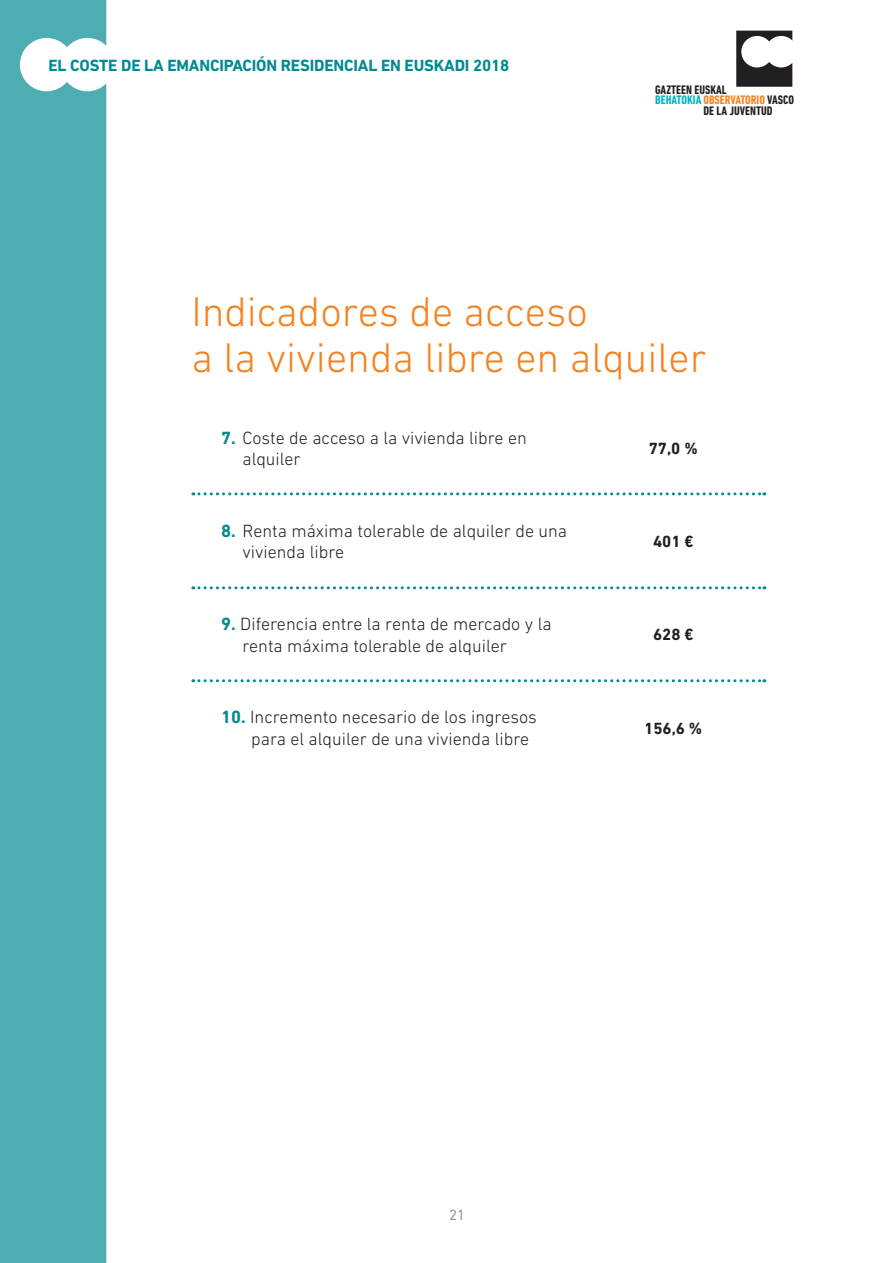
<style>
.page{position:relative;width:893px;height:1263px;background:#fff}
.page>*{position:absolute;margin:0;border:0;box-sizing:border-box;transform-origin:0 0}
.Titular_Principal{font:300 42.15px "DIN Next LT Pro";color:#f58220}
.t1{font:300 18px/21.6px "DIN Next LT Pro";color:#231f20}
.t2{font:700 16.5px "DIN Next LT Pro";letter-spacing:-.01em;color:#008a93}
.t3{font:700 16.5px "DIN Next LT Pro";color:#231f20}
.t4{font:15px "DIN Next LT Pro";color:#939598}
.t5{font:700 condensed 12.6px "DIN Next LT Pro";color:#f58220}
.t6{font:700 condensed 12.6px "DIN Next LT Pro";color:#231f20}
.s1{color:#00b6c0}
.s2{color:#231f20}
.s3{font-weight:700;color:#008a93}
</style>
<div class="page">
<svg style="left:736px;top:31px;width:56px;height:56px"></svg>
<div style="left:0;top:0;width:106px;height:1263px;background:#4dadb3"></div>
<svg style="left:193px;top:492px;width:572px;height:3px"></svg>
<svg style="left:193px;top:586px;width:572px;height:3px"></svg>
<svg style="left:193px;top:679px;width:572px;height:3px"></svg>
<p class="t2" style="left:48px;top:56px;width:462px">EL COSTE DE LA EMANCIPACIÓN RESIDENCIAL EN EUSKADI 2018</p>
<p class="t6" style="left:655px;top:83px;width:73px">GAZTEEN EUSKAL</p>
<p class="t5" style="left:655px;top:93px;width:140px"><span class="s1">BEHATOKIA</span> OBSERVATORIO <span class="s2">VASCO</span></p>
<p class="t6" style="left:703px;top:103px;width:71px">DE LA JUVENTUD</p>
<p class="Titular_Principal" style="left:191px;top:287px;width:398px">Indicadores de acceso</p>
<p class="Titular_Principal" style="left:191px;top:334px;width:517px">a la vivienda libre en alquiler</p>
<p class="t1" style="left:242px;top:426px;width:286px;text-indent:-21px"><span class="s3">7</span><span class="s3">.</span> Coste de acceso a la vivienda libre en alquiler</p>
<p class="t3" style="left:649px;top:438px;width:51px">77,0 %</p>
<p class="t1" style="left:242px;top:520px;width:326px;text-indent:-21px"><span class="s3">8.</span> Renta máxima tolerable de alquiler de una vivienda libre</p>
<p class="t3" style="left:653px;top:532px;width:42px">401 €</p>
<p class="t1" style="left:242px;top:613px;width:311px;text-indent:-21px"><span class="s3">9.</span> Diferencia entre la renta de mercado y la renta máxima tolerable de alquiler</p>
<p class="t3" style="left:653px;top:625px;width:42px">628 €</p>
<p class="t1" style="left:251px;top:706px;width:287px;text-indent:-30px"><span class="s3">10.</span> Incremento necesario de los ingresos para el alquiler de una vivienda libre</p>
<p class="t3" style="left:644px;top:718px;width:60px">156,6 %</p>
<p class="t4" style="left:449px;top:1206px;width:18px">21</p>
</div>
